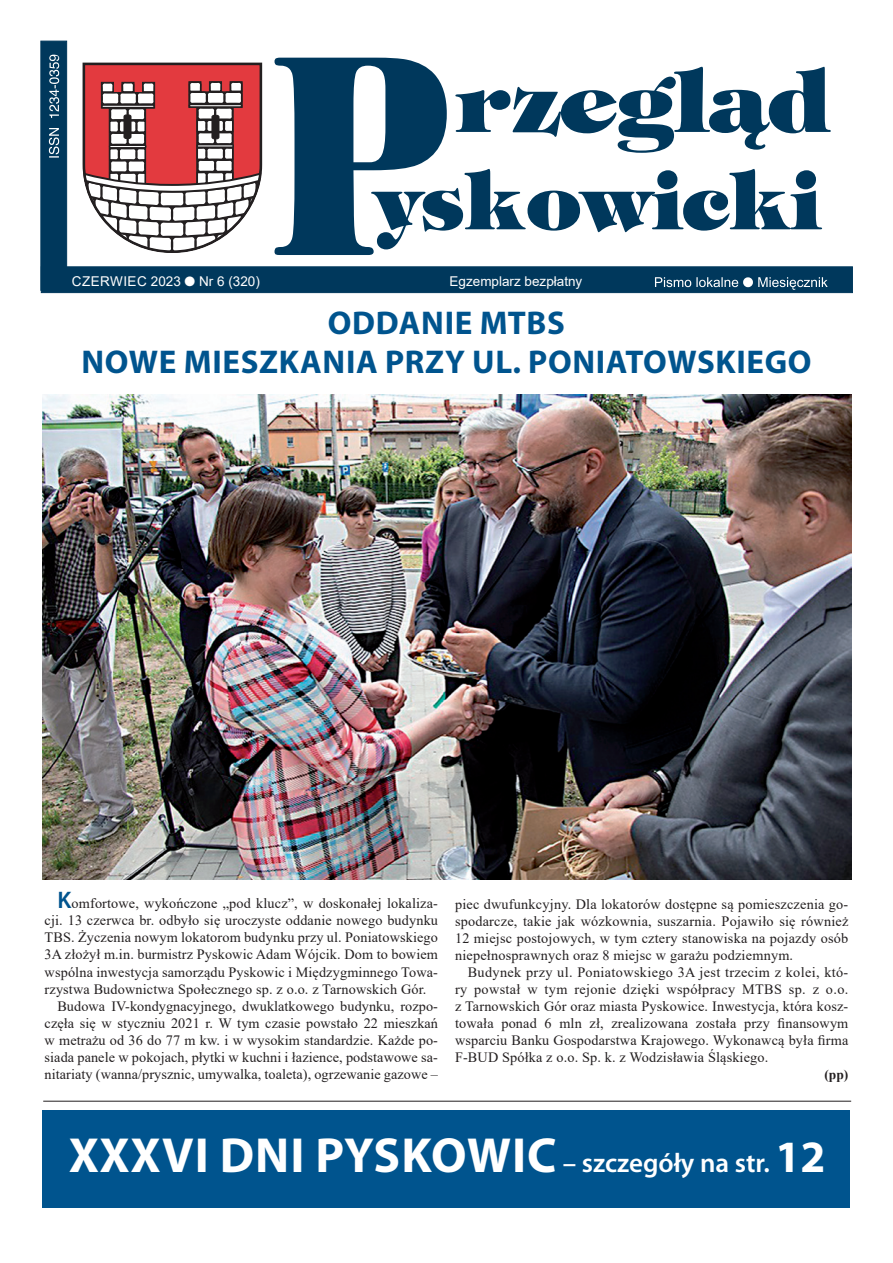
<style>
.page{position:relative;width:893px;height:1263px;background:#fff}
.page>*{position:absolute;margin:0;border:0;box-sizing:border-box;transform-origin:0 0}
.t1{font:700 49.5px "Myriad Pro";letter-spacing:.02em;color:#fff}
.t2{font:700 33px/39.6px "Myriad Pro";letter-spacing:.02em;color:#00548e;text-align:center}
.t3{font:14.25px/17.1px "Times New Roman";letter-spacing:.01em;color:#231f20;text-align:justify}
.t4{font:13.5px "Arial";color:#fff}
.t5{font:700 13.5px "Times New Roman";color:#231f20}
.s1{font-family:"Dixieland Normal"}
.s2{font-family:"Myriad Pro";font-weight:600;font-size:24px;color:#00548e}
.s3{font-weight:600;font-size:27px}
.s4{font-size:45px}
</style>
<div class="page">
<svg style="left:275px;top:58px;width:556px;height:197px"></svg>
<div style="left:41px;top:41px;width:26px;height:249px;background:#00385c;border:1px solid #00385c"></div>
<div style="left:41px;top:267px;width:812px;height:26px;background:#00385c"></div>
<svg style="left:49px;top:55px;width:10px;height:103px"></svg>
<svg style="left:655px;top:277px;width:173px;height:13px"></svg>
<svg style="left:82px;top:62px;width:181px;height:191px"></svg>
<div style="left:124px;top:115px;width:7px;height:23px;background:#231f20;border-radius:2px"></div>
<div style="left:124px;top:115px;width:7px;height:24px;border:1px solid #231f20;border-radius:2px"></div>
<div style="left:212px;top:115px;width:7px;height:24px;background:#231f20;border-radius:2px"></div>
<div style="left:212px;top:115px;width:7px;height:24px;border:1px solid #231f20;border-radius:2px"></div>
<hr style="left:43px;top:1101px;width:808px;height:1px;background:#231f20">
<img style="left:43px;top:394px;width:808px;height:486px">
<div style="left:43px;top:1110px;width:807px;height:98px;background:#00548e"></div>
<p class="t4" style="left:72px;top:272px;width:190px">cze rwie c 2023 <span class="s1">l</span> Nr 6 (320)</p>
<p class="t4" style="left:450px;top:272px;width:134px">Egzemplarz bezpłatny</p>
<h2 class="t2" style="left:81px;top:302px;width:727px">ODDANIE MTBS<br>NOWE MIESZKANIA PRZY UL. PONIATOWSKIEGO</h2>
<p class="t3" style="left:57px;top:894px;width:382px"><span class="s2">K</span>omfortowe, wykończone „pod klucz”, w doskonałej lokaliza-</p>
<p class="t3" style="left:45px;top:911px;width:395px">cji. 13 czerwca br. odbyło się uroczyste oddanie nowego budynku</p>
<p class="t3" style="left:45px;top:928px;width:395px">TBS. Życzenia nowym lokatorom budynku przy ul. Poniatowskiego</p>
<p class="t3" style="left:45px;top:946px;width:395px">3A złożył m.in. burmistrz Pyskowic Adam Wójcik. Dom to bowiem</p>
<p class="t3" style="left:45px;top:963px;width:395px">wspólna inwestycja samorządu Pyskowic i Międzygminnego Towa-</p>
<p class="t3" style="left:45px;top:980px;width:383px">rzystwa Budownictwa Społecznego sp. z o.o. z Tarnowskich Gór.</p>
<p class="t3" style="left:57px;top:997px;width:382px">Budowa IV-kondygnacyjnego, dwuklatkowego budynku, rozpo-</p>
<p class="t3" style="left:45px;top:1014px;width:395px">częła się w styczniu 2021 r. W tym czasie powstało 22 mieszkań</p>
<p class="t3" style="left:45px;top:1031px;width:395px">w metrażu od 36 do 77 m kw. i w wysokim standardzie. Każde po-</p>
<p class="t3" style="left:45px;top:1048px;width:395px">siada panele w pokojach, płytki w kuchni i łazience, podstawowe sa-</p>
<p class="t3" style="left:45px;top:1065px;width:395px">nitariaty (wanna/prysznic, umywalka, toaleta), ogrzewanie gazowe –</p>
<p class="t3" style="left:455px;top:895px;width:395px">piec dwufunkcyjny. Dla lokatorów dostępne są pomieszczenia go&shy;spodarcze, takie jak wózkownia, suszarnia. Pojawiło się również 12 miejsc postojowych, w tym cztery stanowiska na pojazdy osób niepełnosprawnych oraz 8 miejsc w garażu podziemnym.</p>
<p class="t3" style="left:455px;top:963px;width:395px;text-indent:13px">Budynek przy ul. Poniatowskiego 3A jest trzecim z kolei, któ&shy;ry powstał w tym rejonie dzięki współpracy MTBS sp. z o.o. z Tarnowskich Gór oraz miasta Pyskowice. Inwestycja, która kosz&shy;towała ponad 6 mln zł, zrealizowana została przy finansowym wsparciu Banku Gospodarstwa Krajowego. Wykonawcą była firma F-BUD Spółka z o.o. Sp. k. z Wodzisławia Śląskiego.</p>
<p class="t5" style="left:824px;top:1064px;width:26px">(pp)</p>
<h1 class="t1" style="left:69px;top:1123px;width:758px">XXXVI DNI PYSKOWIC <span class="s3">– szczegóły na str.</span> <span class="s4">12</span></h1>
</div>
